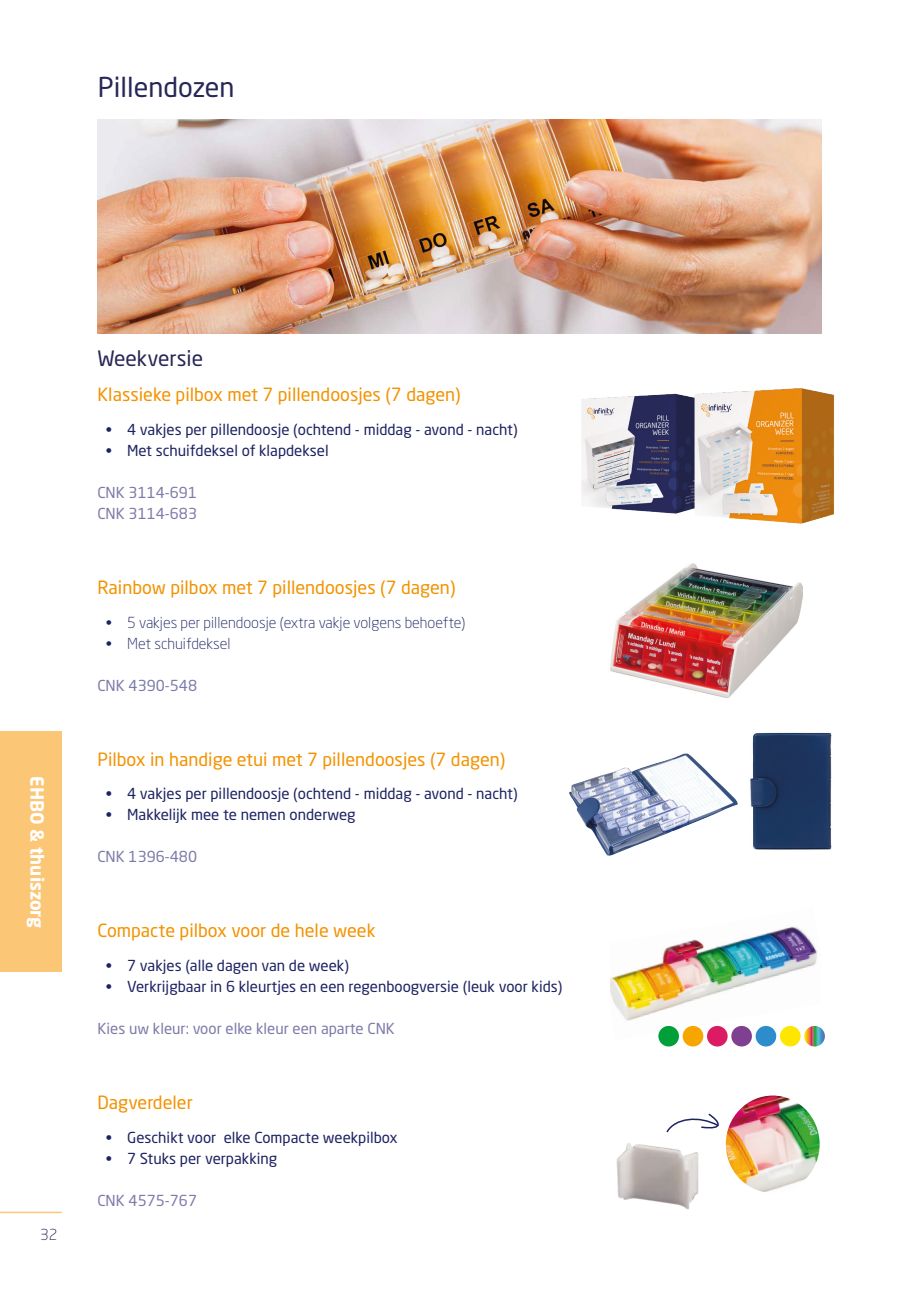
<style>
.page{position:relative;width:919px;height:1289px;background:#fff}
.page>*{position:absolute;margin:0;border:0;box-sizing:border-box;transform-origin:0 0}
.t1{font:27px "Neo Sans W1 G";color:#272757}
.t2{font:21px "Neo Sans W1 G";color:#272757}
.t3{font:18px "Neo Sans W1 G";color:#f39200}
.t4{font:700 18px "Neo Sans W1 G";color:#fff}
.t5{font:15px "Neo Sans W1 G";color:#1d2362}
.t6{font:15px/21px "Neo Sans W1 G";color:#7d7ba9}
.t7{font:300 15px "Neo Sans W1 G";color:#1d2362}
.t8{font:300 15px "Neo Sans W1 G";color:#272757}
</style>
<div class="page">
<hr style="left:0;top:1211px;width:62px;height:2px;background:#fcc677">
<div style="left:0;top:732px;width:62px;height:240px;background:#fcc677"></div>
<img style="left:98px;top:119px;width:723px;height:215px">
<img style="left:581px;top:388px;width:253px;height:136px">
<img style="left:750px;top:732px;width:82px;height:118px">
<img style="left:569px;top:753px;width:168px;height:102px">
<img style="left:610px;top:926px;width:207px;height:113px">
<div style="left:658px;top:1025px;width:21px;height:21px;background:#019f39;border-radius:50%"></div>
<div style="left:682px;top:1025px;width:21px;height:21px;background:#f7a600;border-radius:50%"></div>
<div style="left:707px;top:1025px;width:20px;height:21px;background:#db1b64;border-radius:50%"></div>
<div style="left:731px;top:1025px;width:20px;height:21px;background:#804091;border-radius:50%"></div>
<svg style="left:804px;top:1025px;width:20px;height:21px"></svg>
<div style="left:755px;top:1025px;width:21px;height:21px;background:#2c8ccc;border-radius:50%"></div>
<div style="left:779px;top:1025px;width:21px;height:21px;background:#fee600;border-radius:50%"></div>
<img style="left:610px;top:564px;width:192px;height:133px">
<img style="left:616px;top:1143px;width:83px;height:67px">
<img style="left:727px;top:1097px;width:91px;height:94px">
<div style="left:724px;top:1094px;width:97px;height:100px;border:2px solid #fff;border-radius:50%"></div>
<svg style="left:666px;top:1113px;width:53px;height:20px"></svg>
<h1 class="t1" style="left:98px;top:71px;width:138px">Pillendozen</h1>
<p class="t4" style="left:49px;top:776px;width:153px;rotate:90deg">EHBO &amp; thuiszorg</p>
<p class="t8" style="left:40px;top:1225px;width:19px">32</p>
<h2 class="t2" style="left:97px;top:346px;width:107px">Weekversie</h2>
<p class="t3" style="left:97px;top:383px;width:365px">Klassieke pilbox met 7 pillendoosjes (7 dagen)</p>
<p class="t5" style="left:106px;top:420px;width:413px">• 4 vakjes per pillendoosje (ochtend - middag - avond - nacht)</p>
<p class="t5" style="left:106px;top:441px;width:224px">• Met schuifdeksel of klapdeksel</p>
<p class="t6" style="left:97px;top:481px;width:101px">CNK 3114-691<br>CNK 3114-683</p>
<p class="t3" style="left:97px;top:576px;width:359px">Rainbow pilbox met 7 pillendoosjes (7 dagen)</p>
<p class="t7" style="left:106px;top:613px;width:361px">• 5 vakjes per pillendoosje (extra vakje volgens behoefte)</p>
<p class="t7" style="left:106px;top:634px;width:126px">• Met schuifdeksel</p>
<p class="t6" style="left:97px;top:674px;width:101px">CNK 4390-548</p>
<p class="t3" style="left:97px;top:748px;width:409px">Pilbox in handige etui met 7 pillendoosjes (7 dagen)</p>
<p class="t5" style="left:106px;top:784px;width:413px">• 4 vakjes per pillendoosje (ochtend - middag - avond - nacht)</p>
<p class="t5" style="left:106px;top:805px;width:251px">• Makkelijk mee te nemen onderweg</p>
<p class="t6" style="left:97px;top:846px;width:101px">CNK 1396-480</p>
<p class="t3" style="left:97px;top:919px;width:280px">Compacte pilbox voor de hele week</p>
<p class="t5" style="left:106px;top:956px;width:244px">• 7 vakjes (alle dagen van de week)</p>
<p class="t5" style="left:106px;top:977px;width:458px">• Verkrijgbaar in 6 kleurtjes en een regenboogversie (leuk voor kids)</p>
<p class="t6" style="left:97px;top:1017px;width:299px">Kies uw kleur: voor elke kleur een aparte CNK</p>
<p class="t3" style="left:97px;top:1091px;width:97px">Dagverdeler</p>
<p class="t5" style="left:106px;top:1128px;width:293px">• Geschikt voor elke Compacte weekpilbox</p>
<p class="t5" style="left:106px;top:1149px;width:173px">• 7 Stuks per verpakking</p>
<p class="t6" style="left:97px;top:1189px;width:101px">CNK 4575-767</p>
</div>
